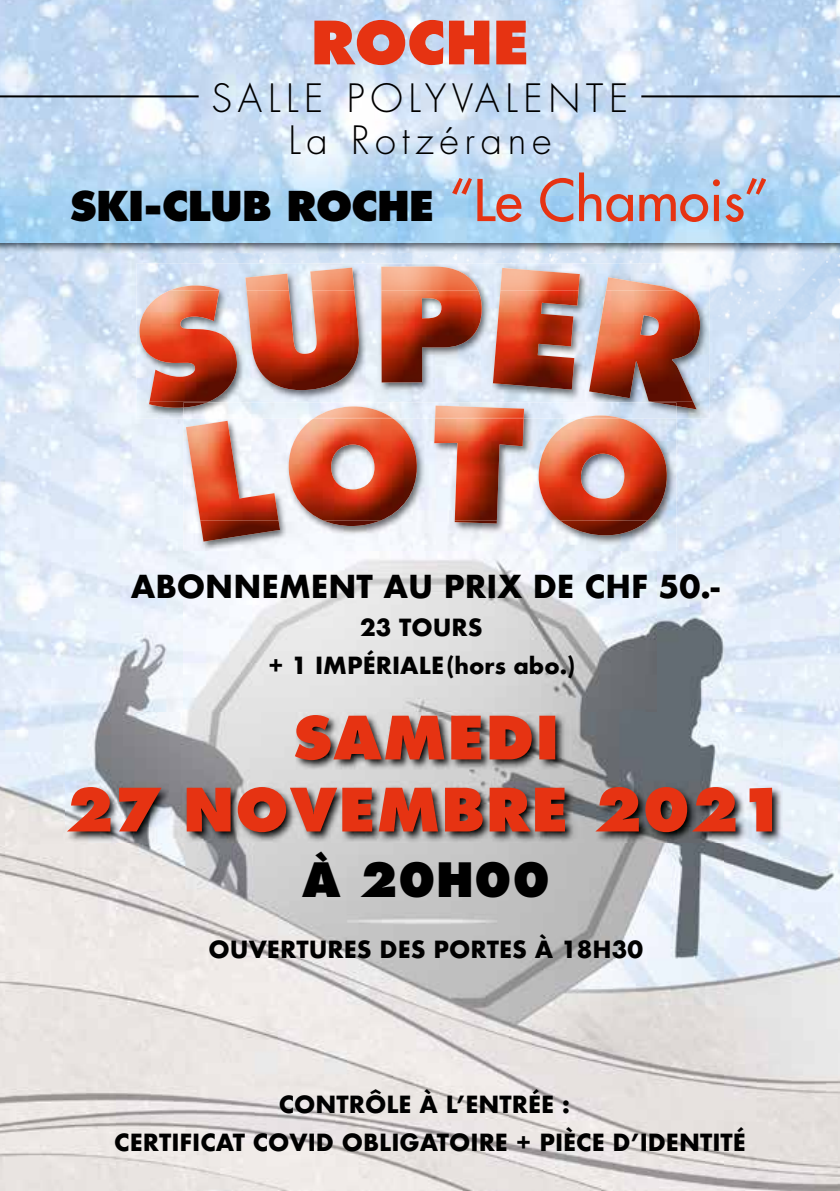
<style>
.page{position:relative;width:840px;height:1191px;background:#fff}
.page>*{position:absolute;margin:0;border:0;box-sizing:border-box;transform-origin:0 0}
.t1{font:800 58px "Futura";color:#e63312}
.t2{font:800 46px "Futura";color:#000}
.t3{font:800 40px "Futura";letter-spacing:-.02em;color:#000}
.t4{font:300 38px/42px "Futura";letter-spacing:.15em;color:#000;text-align:center}
.t5{font:700 30.8px "Futura";color:#000}
.t6{font:700 23px/37.6px "Futura";color:#000;text-align:center}
.s1{font-weight:400;font-size:56px;color:#e63312}
.s2{font-size:22px}
</style>
<div class="page">
<img style="left:0;top:253px;width:184px;height:477px">
<img style="left:184px;top:253px;width:655px;height:66px">
<img style="left:655px;top:319px;width:184px;height:411px">
<img style="left:184px;top:551px;width:471px;height:161px">
<img style="left:0;top:730px;width:116px;height:461px">
<img style="left:723px;top:730px;width:116px;height:461px">
<img style="left:116px;top:842px;width:607px;height:349px">
<img style="left:183px;top:418px;width:493px;height:133px">
<img style="left:454px;top:520px;width:42px;height:3px">
<img style="left:434px;top:418px;width:89px;height:102px">
<img style="left:323px;top:520px;width:57px;height:6px">
<img style="left:288px;top:418px;width:128px;height:102px">
<img style="left:560px;top:520px;width:87px;height:15px">
<img style="left:538px;top:418px;width:128px;height:102px">
<img style="left:200px;top:520px;width:80px;height:21px">
<img style="left:186px;top:421px;width:92px;height:99px">
<img style="left:136px;top:263px;width:573px;height:155px">
<img style="left:435px;top:418px;width:88px;height:1px">
<img style="left:313px;top:406px;width:80px;height:13px">
<img style="left:582px;top:415px;width:37px;height:3px">
<img style="left:579px;top:418px;width:42px;height:1px">
<img style="left:481px;top:298px;width:107px;height:38px">
<img style="left:381px;top:266px;width:97px;height:24px">
<img style="left:381px;top:290px;width:100px;height:92px">
<img style="left:245px;top:267px;width:109px;height:23px">
<img style="left:246px;top:290px;width:113px;height:100px">
<img style="left:500px;top:268px;width:79px;height:22px">
<img style="left:492px;top:290px;width:86px;height:99px">
<img style="left:605px;top:277px;width:69px;height:13px">
<img style="left:648px;top:401px;width:48px;height:8px">
<img style="left:655px;top:402px;width:21px;height:4px">
<img style="left:588px;top:290px;width:111px;height:111px">
<img style="left:170px;top:285px;width:49px;height:5px">
<img style="left:149px;top:401px;width:61px;height:7px">
<img style="left:183px;top:402px;width:24px;height:5px">
<img style="left:139px;top:290px;width:98px;height:111px">
<img style="left:0;top:0;width:839px;height:253px">
<img style="left:66px;top:712px;width:716px;height:130px">
<svg style="left:67px;top:787px;width:704px;height:45px;background:#be5745"></svg>
<svg style="left:295px;top:715px;width:260px;height:45px;background:#c9533d"></svg>
<hr style="left:0;top:95px;width:198px;height:2px;background:#000">
<hr style="left:641px;top:95px;width:198px;height:2px;background:#000">
<h1 class="t1" style="left:310px;top:7px;width:220px">ROCHE</h1>
<h3 class="t4" style="left:211px;top:78px;width:418px">SALLE POLYVALENTE<br>La Rotzérane</h3>
<h3 class="t3" style="left:70px;top:181px;width:700px">SKI-CLUB ROCHE <span class="s1">“Le Chamois”</span></h3>
<h3 class="t5" style="left:131px;top:564px;width:590px">ABONNEMENT AU PRIX DE CHF 50.-</h3>
<p class="t6" style="left:268px;top:608px;width:309px">23 TOURS<br>+ 1 IMPÉRIALE <span class="s2">(hors abo.)</span></p>
<h2 class="t2" style="left:302px;top:852px;width:249px">À 20H00</h2>
<p class="t6" style="left:208px;top:931px;width:435px">OUVERTURES DES PORTES À 18H30</p>
<p class="t6" style="left:114px;top:1085px;width:632px">CONTRÔLE À L’ENTRÉE :<br>CERTIFICAT COVID OBLIGATOIRE + PIÈCE D’IDENTITÉ</p>
</div>
